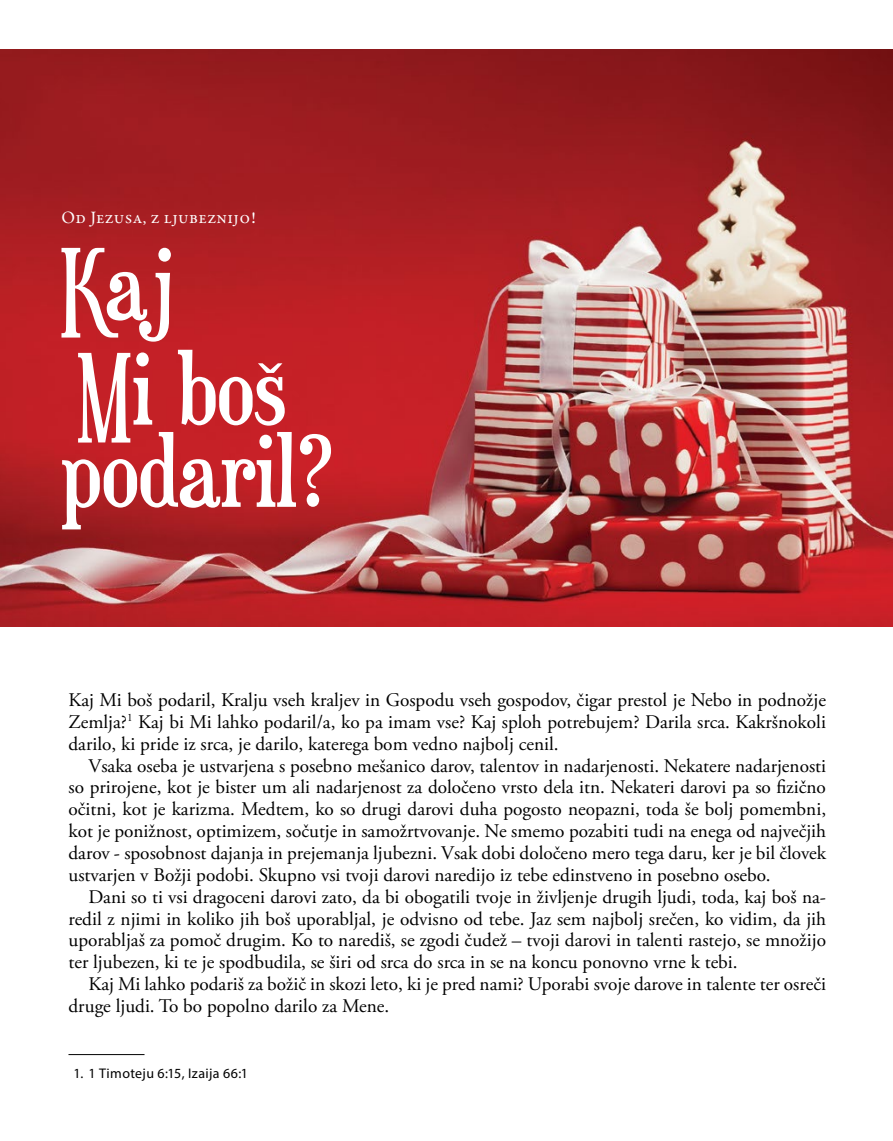
<style>
.page{position:relative;width:893px;height:1141px;background:#fff}
.page>*{position:absolute;margin:0;border:0;box-sizing:border-box;transform-origin:0 0}
.t1{font:105px/105px "Euphorigenic";color:#fff}
.t2{font:19.25px/21.9px "Adobe Garamond Pro";color:#000;text-align:justify}
.t3{font:17.5px "Garamond Premr Pro";letter-spacing:.02em;color:#fff}
.t4{font:14px "Myriad Pro";letter-spacing:.025em;color:#000}
</style>
<div class="page">
<img style="left:0;top:50px;width:893px;height:576px">
<hr style="left:68px;top:1054px;width:77px;height:1px;background:#000">
<p class="t3" style="left:61px;top:207px;width:196px">Od Jezusa, z ljubeznijo!</p>
<h1 class="t1" style="left:61px;top:241px;width:226px">Kaj<br>Mi boš</h1>
<h1 class="t1" style="left:61px;top:428px;width:275px">podaril?</h1>
<p class="t2" style="left:68px;top:690px;width:759px">Kaj Mi boš podaril, Kralju vseh kraljev in Gospodu vseh gospodov, čigar prestol je Nebo in podnožje Zemlja?<sup>1</sup> Kaj bi Mi lahko podaril/a, ko pa imam vse? Kaj sploh potrebujem? Darila srca. Kakršnokoli darilo, ki pride iz srca, je darilo, katerega bom vedno najbolj cenil.</p>
<p class="t2" style="left:68px;top:755px;width:759px;text-indent:20px">Vsaka oseba je ustvarjena s posebno mešanico darov, talentov in nadarjenosti. Nekatere nadarjenosti so prirojene, kot je bister um ali nadarjenost za določeno vrsto dela itn. Nekateri darovi pa so fizično očitni, kot je karizma. Medtem, ko so drugi darovi duha pogosto neopazni, toda še bolj pomembni, kot je ponižnost, optimizem, sočutje in samožrtvovanje. Ne smemo pozabiti tudi na enega od največjih darov - sposobnost dajanja in prejemanja ljubezni. Vsak dobi določeno mero tega daru, ker je bil človek ustvarjen v Božji podobi. Skupno vsi tvoji darovi naredijo iz tebe edinstveno in posebno osebo.</p>
<p class="t2" style="left:68px;top:886px;width:759px;text-indent:20px">Dani so ti vsi dragoceni darovi zato, da bi obogatili tvoje in življenje drugih ljudi, toda, kaj boš na&shy;redil z njimi in koliko jih boš uporabljal, je odvisno od tebe. Jaz sem najbolj srečen, ko vidim, da jih uporabljaš za pomoč drugim. Ko to narediš, se zgodi čudež – tvoji darovi in talenti rastejo, se množijo ter ljubezen, ki te je spodbudila, se širi od srca do srca in se na koncu ponovno vrne k tebi.</p>
<p class="t2" style="left:68px;top:974px;width:759px;text-indent:20px">Kaj Mi lahko podariš za božič in skozi leto, ki je pred nami? Uporabi svoje darove in talente ter osreči druge ljudi. To bo popolno darilo za Mene.</p>
<p class="t4" style="left:73px;top:1064px;width:176px">1. 1 Timoteju 6:15, Izaija 66:1</p>
</div>
